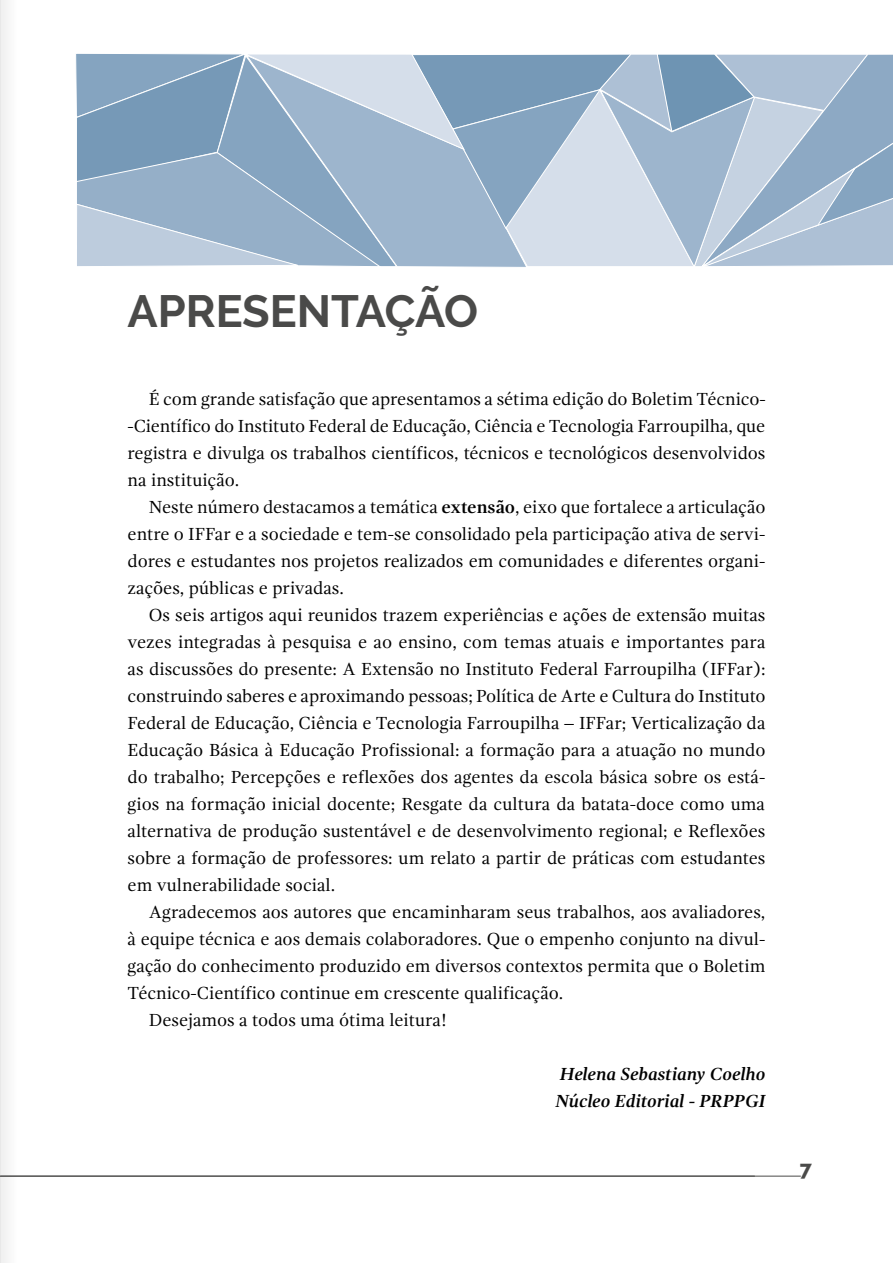
<style>
.page{position:relative;width:893px;height:1263px;background:#fff}
.page>*{position:absolute;margin:0;border:0;box-sizing:border-box;transform-origin:0 0}
.t1{font:700 45px "Raleway";color:#4a4a49}
.t2{font:800 21px "Raleway";color:#4a4a49}
.t3{font:18px/27px "Gandhi Serif";color:#000;text-align:justify}
.t4{font:italic 700 18px/27px "Gandhi Serif";color:#000}
.s1{font-weight:700}
</style>
<div class="page">
<div style="left:0;top:0;width:18px;height:1263px;background:#f6f6f6"></div>
<hr style="left:0;top:1176px;width:800px;height:1px;background:#4a4a49">
<svg style="left:76px;top:53px;width:817px;height:214px;background:#a5bbd0"></svg>
<h1 class="t1" style="left:128px;top:286px;width:352px">APRESENTAÇÃO</h1>
<p class="t3" style="left:128px;top:385px;width:640px;text-indent:21px">É com grande satisfação que apresentamos a sétima edição do Boletim Técnico--Científico do Instituto Federal de Educação, Ciência e Tecnologia Farroupilha, que registra e divulga os trabalhos científicos, técnicos e tecnológicos desenvolvidos na instituição.</p>
<p class="t3" style="left:128px;top:493px;width:639px;text-indent:21px">Neste número destacamos a temática <span class="s1">extensão</span>, eixo que fortalece a articulação entre o IFFar e a sociedade e tem-se consolidado pela participação ativa de servi&shy;dores e estudantes nos projetos realizados em comunidades e diferentes organi&shy;zações, públicas e privadas.</p>
<p class="t3" style="left:128px;top:601px;width:640px;text-indent:21px">Os seis artigos aqui reunidos trazem experiências e ações de extensão muitas vezes integradas à pesquisa e ao ensino, com temas atuais e importantes para as discussões do presente: A Extensão no Instituto Federal Farroupilha (IFFar): construindo saberes e aproximando pessoas; Política de Arte e Cultura do Instituto Federal de Educação, Ciência e Tecnologia Farroupilha – IFFar; Verticalização da Educação Básica à Educação Profissional: a formação para a atuação no mundo do trabalho; Percepções e reflexões dos agentes da escola básica sobre os está&shy;gios na formação inicial docente; Resgate da cultura da batata-doce como uma alternativa de produção sustentável e de desenvolvimento regional; e Reflexões sobre a formação de professores: um relato a partir de práticas com estudantes em vulnerabilidade social.</p>
<p class="t3" style="left:149px;top:898px;width:618px">Agradecemos aos autores que encaminharam seus trabalhos, aos avaliadores,</p>
<p class="t3" style="left:128px;top:925px;width:639px">à equipe técnica e aos demais colaboradores. Que o empenho conjunto na divul-</p>
<p class="t3" style="left:128px;top:952px;width:639px">gação do conhecimento produzido em diversos contextos permita que o Boletim</p>
<p class="t3" style="left:128px;top:979px;width:437px">Técnico-Científico continue em crescente qualificação.</p>
<p class="t3" style="left:149px;top:1006px;width:300px">Desejamos a todos uma ótima leitura!</p>
<p class="t4" style="left:555px;top:1060px;width:212px">Helena Sebastiany Coelho<br>Núcleo Editorial - PRPPGI</p>
<p class="t2" style="left:800px;top:1157px;width:14px">7</p>
</div>
